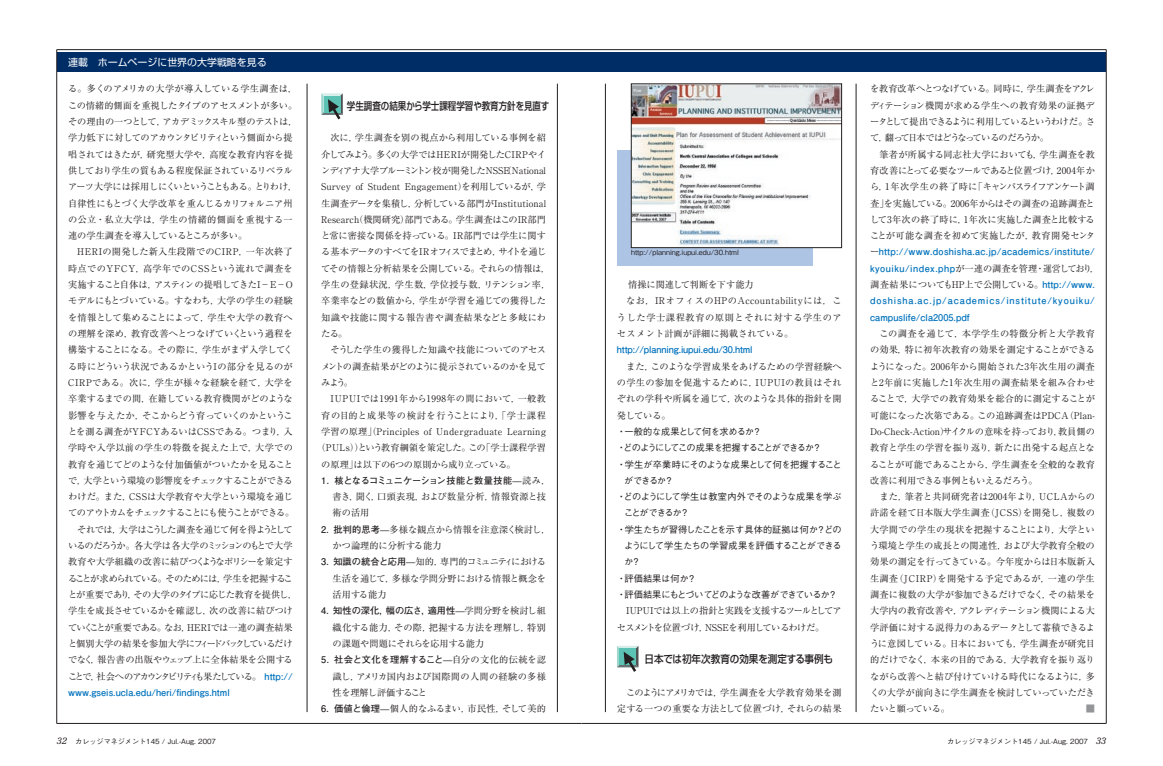
<style>
.page{position:relative;width:1163px;height:766px;background:#fff}
.page>*{position:absolute;margin:0;border:0;box-sizing:border-box;transform-origin:0 0}
.ノーマル{font:500 10.6px "Shin Go Pro";letter-spacing:-.005em;color:#231f20;scale:.8 1}
.ノーマル-2{font:500 10.6px "Shin Go Pro";letter-spacing:-.005em;color:#231f20;scale:.9 1}
.ノーマル-3{font:9.9px "Shin Go Pro";color:#fff}
._3段本文{font:9.2px/16.3px "Ryumin Pro";color:#231f20;text-align:justify}
._3段本文-2{font:9.2px/16.3px "Ryumin Pro";letter-spacing:-.045em;color:#231f20}
._3段本文-3{font:500 9.2px/16.3px "Gothic BBB Pro";letter-spacing:-.065em;color:#231f20}
._3段本文-4{font:9.2px/16.3px "Ryumin Pro";letter-spacing:.025em;color:#231f20}
._3段本文-5{font:9.2px/16.3px "Ryumin Pro";letter-spacing:-.03em;color:#231f20}
._3段本文-6{font:700 9.2px "Futo Go B101 Pro";letter-spacing:-.015em;color:#0072bc}
._3段本文-7{font:9.2px "Ryumin Pro";letter-spacing:.04em;color:#231f20}
._3段本文-8{font:500 9.2px "Gothic BBB Pro";letter-spacing:-.125em;color:#231f20}
._3段本文-9{font:9.2px "Ryumin Pro";letter-spacing:.07em;color:#231f20}
._3段本文-10{font:500 9.2px "Gothic BBB Pro";letter-spacing:-.04em;color:#231f20}
._3段本文-11{font:500 9.2px "Gothic BBB Pro";color:#231f20}
.ノーマル-4{font:italic 9.2px "Century Old Style Std";color:#231f20}
._3段本文-12{font:9.2px "Ryumin Pro";color:#939598}
.ノーマル-5{font:500 7.1px "Gothic BBB Pro";color:#231f20}
._3段本文-13{font:500 7.1px "Gothic BBB Pro";color:#231f20}
.s1{font-family:"Futo Go B101 Pro";font-weight:700;color:#0072bc}
.s2{font-family:"Futo Go B101 Pro";font-weight:700}
</style>
<div class="page">
<div style="left:581px;top:52px;width:525px;height:20px;background:#002d66"></div>
<hr style="left:581px;top:49px;width:525px;height:1px;background:#231f20">
<hr style="left:1105px;top:50px;width:1px;height:673px;background:#231f20">
<hr style="left:581px;top:723px;width:525px;height:1px;background:#231f20">
<hr style="left:855px;top:84px;width:1px;height:627px;background:#231f20">
<hr style="left:605px;top:84px;width:1px;height:627px;background:#231f20">
<div style="left:57px;top:52px;width:524px;height:20px;background:#002d66"></div>
<hr style="left:57px;top:49px;width:524px;height:1px;background:#231f20">
<hr style="left:57px;top:50px;width:1px;height:673px;background:#231f20">
<hr style="left:57px;top:723px;width:524px;height:1px;background:#231f20">
<hr style="left:307px;top:84px;width:1px;height:627px;background:#231f20">
<hr style="left:557px;top:84px;width:1px;height:627px;background:#231f20">
<svg style="left:617px;top:646px;width:21px;height:26px"></svg>
<svg style="left:321px;top:93px;width:22px;height:27px"></svg>
<div style="left:617px;top:150px;width:195px;height:115px;background:#adc4e5"></div>
<img style="left:633px;top:86px;width:206px;height:160px">
<div style="left:631px;top:84px;width:210px;height:164px;border:1px solid #231f20"></div>
<p class="ノーマル-3" style="left:68px;top:54px;width:200px">連載　ホームページに世界の大学戦略を見る</p>
<p class="ノーマル-3" style="left:68px;top:54px;width:71px">□□□□□□□</p>
<p class="_3段本文" style="left:68px;top:80px;width:231px;text-align:left">る。多くのアメリカの大学が導入している学生調査は，この情緒的側面を重視したタイプのアセスメントが多い。その理由の一つとして，アカデミックスキル型のテストは，学力低下に対してのアカウンタビリティという側面から提唱されてはきたが，研究型大学や，高度な教育内容を提供しており学生の質もある程度保証されているリベラルアーツ大学には採用しにくいということもある。とりわけ，自律性にもとづく大学改革を重んじるカリフォルニア州の公立・私立大学は，学生の情緒的側面を重視する一連の学生調査を導入しているところが多い。</p>
<p class="_3段本文" style="left:68px;top:243px;width:228px;text-align:left;text-indent:9px">HERIの開発した新入生段階でのCIRP，一年次終了時点でのYFCY，高学年でのCSSという流れで調査を実施すること自体は，アスティンの提唱してきたI−E−Oモデルにもとづいている。すなわち，大学の学生の経験を情報として集めることによって，学生や大学の教育への理解を深め，教育改善へとつなげていくという過程を構築することになる。その際に，学生がまず入学してくる時にどういう状況であるかというIの部分を見るのが<br>CIRPである。次に，学生が様々な経験を経て，大学を卒業するまでの間，在籍している教育機関がどのような影響を与えたか，そこからどう育っていくのかということを測る調査がYFCYあるいはCSSである。つまり，入学時や入学以前の学生の特徴を捉えた上で，大学での教育を通じてどのような付加価値がついたかを見ることで，大学という環境の影響度をチェックすることができるわけだ。また，CSSは大学教育や大学という環境を通じてのアウトカムをチェックすることにも使うことができる。</p>
<p class="_3段本文-2" style="left:68px;top:520px;width:231px;text-indent:9px">それでは，大学はこうした調査を通じて何を得ようとしているのだろうか。各大学は各大学のミッションのもとで大学教育や大学組織の改善に結びつくようなポリシーを策定することが求められている。そのためには，学生を把握することが重要であり，その大学のタイプに応じた教育を提供し，学生を成長させているかを確認し，次の改善に結びつけていくことが重要である。なお，HERIでは一連の調査結果と個別大学の結果を参加大学にフィードバックしているだけでなく，報告書の出版やウェッブ上に全体結果を公開することで，社会へのアカウンタビリティも果たしている。 <span class="s1">http:// www.gseis.ucla.edu/heri/findings.html</span></p>
<p class="ノーマル-4" style="left:57px;top:734px;width:11px">32</p>
<p class="ノーマル-5" style="left:75px;top:735px;width:142px">カレッジマネジメント145 / Jul.-Aug. 2007</p>
<p class="ノーマル" style="left:347px;top:97px;width:254px">学生調査の結果から学士課程学習や教育方針を見直す</p>
<p class="_3段本文" style="left:321px;top:129px;width:231px;text-align:left;text-indent:9px">次に，学生調査を別の視点から利用している事例を紹介してみよう。多くの大学ではHERIが開発したCIRPやインディアナ大学ブルーミントン校が開発したNSSE（National<br>Survey of Student Engagement）を利用しているが，学生調査データを集積し，分析している部門がInstitutional<br>Research（機関研究）部門である。学生調査はこのIR部門と常に密接な関係を持っている。IR部門では学生に関する基本データのすべてをIRオフィスでまとめ，サイトを通じてその情報と分析結果を公開している。それらの情報は，学生の登録状況，学生数，学位授与数，リテンション率，卒業率などの数値から，学生が学習を通じての獲得した知識や技能に関する報告書や調査結果などと多岐にわたる。</p>
<p class="_3段本文" style="left:321px;top:341px;width:226px;text-indent:9px">そうした学生の獲得した知識や技能についてのアセスメントの調査結果がどのように提示されているのかを見てみよう。</p>
<p class="_3段本文-7" style="left:330px;top:391px;width:217px">IUPUIでは1991年から1998年の間において，一般教</p>
<p class="_3段本文-9" style="left:321px;top:408px;width:226px">育の目的と成果等の検討を行うことにより，「学士課程</p>
<p class="_3段本文-4" style="left:321px;top:422px;width:226px">学習の原理」（Principles of Undergraduate Learning</p>
<p class="_3段本文" style="left:316px;top:439px;width:231px">（PULs））という教育綱領を策定した。この「学士課程学習</p>
<p class="_3段本文" style="left:321px;top:455px;width:196px">の原理」は以下の6つの原則から成り立っている。</p>
<p class="_3段本文-4" style="left:332px;top:471px;width:219px;text-indent:-11px"><span class="s2">1．核となるコミュニケーション技能と数量技能</span>—読み，書き，聞く，口頭表現，および数量分析，情報資源と技術の活用</p>
<p class="_3段本文" style="left:332px;top:520px;width:219px;text-indent:-11px"><span class="s2">2．批判的思考</span>—多様な観点から情報を注意深く検討し，かつ論理的に分析する能力</p>
<p class="_3段本文" style="left:332px;top:553px;width:215px;text-indent:-11px"><span class="s2">3．知識の統合と応用</span>—知的，専門的コミュニティにおける生活を通じて，多様な学問分野における情報と概念を活用する能力</p>
<p class="_3段本文" style="left:332px;top:602px;width:215px;text-indent:-11px"><span class="s2">4．知性の深化，幅の広さ，適用性</span>—学問分野を検討し組織化する能力，その際，把握する方法を理解し，特別の課題や問題にそれらを応用する能力</p>
<p class="_3段本文" style="left:332px;top:651px;width:215px;text-indent:-11px"><span class="s2">5．社会と文化を理解すること</span>—自分の文化的伝統を認識し，アメリカ国内および国際間の人間の経験の多様性を理解し評価すること</p>
<p class="_3段本文" style="left:321px;top:699px;width:226px"><span class="s2">6．価値と倫理</span>—個人的なふるまい，市民性，そして美的</p>
<p class="_3段本文-13" style="left:631px;top:247px;width:109px">http://planning.iupui.edu/30.html</p>
<p class="_3段本文" style="left:628px;top:276px;width:127px">情操に関連して判断を下す能力</p>
<p class="_3段本文" style="left:617px;top:292px;width:226px;text-indent:9px">なお，IRオフィスのHPのAccountabilityには，こうした学士課程教育の原則とそれに対する学生のアセスメント計画が詳細に掲載されている。</p>
<p class="_3段本文-6" style="left:617px;top:342px;width:137px">http://planning.iupui.edu/30.html</p>
<p class="_3段本文" style="left:617px;top:357px;width:226px;text-indent:9px">また，このような学習成果をあげるための学習経験への学生の参加を促進するために，IUPUIの教員はそれぞれの学科や所属を通じて，次のような具体的指針を開発している。</p>
<p class="_3段本文-10" style="left:617px;top:424px;width:146px">・一般的な成果として何を求めるか？</p>
<p class="_3段本文-8" style="left:617px;top:440px;width:206px">・どのようにしてこの成果を把握することができるか？</p>
<p class="_3段本文-3" style="left:624px;top:454px;width:219px;text-indent:-7px">・学生が卒業時にそのような成果として何を把握することができるか？</p>
<p class="_3段本文-3" style="left:624px;top:487px;width:219px;text-indent:-7px">・どのようにして学生は教室内外でそのような成果を学ぶことができるか？</p>
<p class="_3段本文-3" style="left:624px;top:520px;width:219px;text-align:justify;text-indent:-7px">・学生たちが習得したことを示す具体的証拠は何か？どのようにして学生たちの学習成果を評価することができるか？</p>
<p class="_3段本文-11" style="left:617px;top:570px;width:81px">・評価結果は何か？</p>
<p class="_3段本文-3" style="left:617px;top:585px;width:222px">・評価結果にもとづいてどのような改善ができているか？</p>
<p class="_3段本文-5" style="left:617px;top:602px;width:226px;text-indent:9px">IUPUIでは以上の指針と実践を支援するツールとしてアセスメントを位置づけ，NSSEを利用しているわけだ。</p>
<p class="ノーマル-2" style="left:644px;top:649px;width:211px">日本では初年次教育の効果を測定する事例も</p>
<p class="_3段本文" style="left:617px;top:683px;width:226px;text-align:right">このようにアメリカでは，学生調査を大学教育効果を測定する一つの重要な方法として位置づけ，それらの結果</p>
<p class="_3段本文" style="left:870px;top:80px;width:226px">を教育改革へとつなげている。同時に，学生調査をアクレディテーション機関が求める学生への教育効果の証拠データとして提出できるように利用しているというわけだ。さて，翻って日本ではどうなっているのだろうか。</p>
<p class="_3段本文" style="left:870px;top:145px;width:231px;text-align:left;text-indent:9px">筆者が所属する同志社大学においても，学生調査を教育改善にとって必要なツールであると位置づけ，2004年から，1年次学生の終了時に「キャンパスライフアンケート調査」を実施している。2006年からはその調査の追跡調査として3年次の終了時に，1年次に実施した調査と比較することが可能な調査を初めて実施したが，教育開発センター<span class="s1">http://www.doshisha.ac.jp/academics/institute/ kyouiku/index.php</span>が一連の調査を管理・運営しており，調査結果についてもHP上で公開している。<span class="s1">http://www. doshisha.ac.jp/academics/institute/kyouiku/ campuslife/cla2005.pdf</span></p>
<p class="_3段本文" style="left:870px;top:325px;width:226px;text-indent:9px">この調査を通じて，本学学生の特徴分析と大学教育の効果，特に初年次教育の効果を測定することができるようになった。2006年から開始された3年次生用の調査と2年前に実施した1年次生用の調査結果を組み合わせることで，大学での教育効果を総合的に測定することが可能になった次第である。この追跡調査はPDCA（Plan-Do-Check-Action）サイクルの意味を持っており，教員側の教育と学生の学習を振り返り，新たに出発する起点となることが可能であることから，学生調査を全般的な教育改善に利用できる事例ともいえるだろう。</p>
<p class="_3段本文" style="left:870px;top:488px;width:226px;text-indent:9px">また，筆者と共同研究者は2004年より，UCLAからの許諾を経て日本版大学生調査（JCSS）を開発し，複数の大学間での学生の現状を把握することにより，大学という環境と学生の成長との関連性，および大学教育全般の効果の測定を行ってきている。今年度からは日本版新入生調査（JCIRP）を開発する予定であるが，一連の学生調査に複数の大学が参加できるだけでなく，その結果を大学内の教育改善や，アクレディテーション機関による大学評価に対する説得力のあるデータとして蓄積できるように意図している。日本においても，学生調査が研究目的だけでなく，本来の目的である，大学教育を振り返りながら改善へと結び付けていける時代になるように，多くの大学が前向きに学生調査を検討していっていただきたいと願っている。</p>
<p class="_3段本文-12" style="left:1085px;top:701px;width:11px">■</p>
<p class="ノーマル-5" style="left:947px;top:735px;width:142px">カレッジマネジメント145 / Jul.-Aug. 2007</p>
<p class="ノーマル-4" style="left:1096px;top:734px;width:11px">33</p>
</div>
